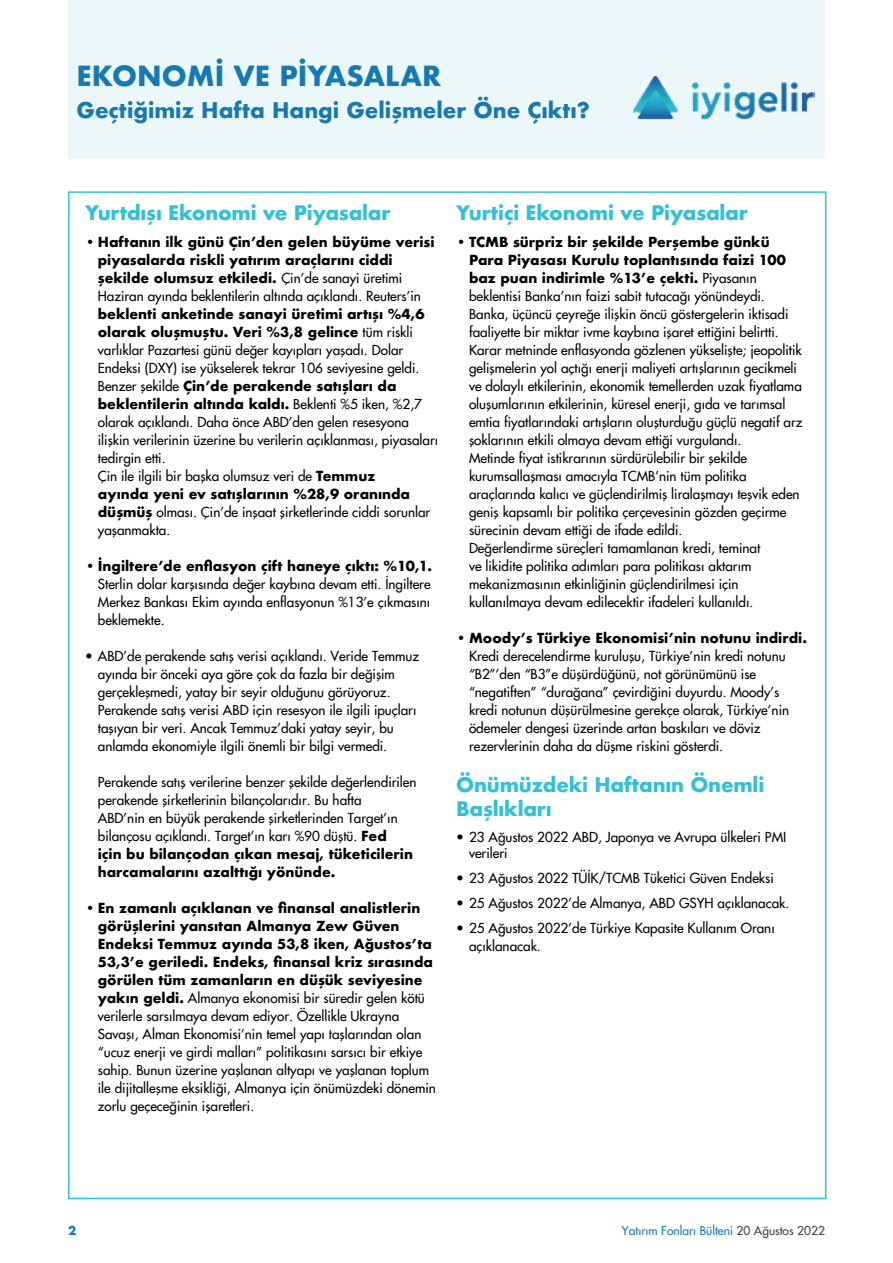
<style>
.page{position:relative;width:893px;height:1263px;background:#fff}
.page>*{position:absolute;margin:0;border:0;box-sizing:border-box;transform-origin:0 0}
.t1{font:700 27px "Futura";color:#1779b2}
.t2{font:700 21px "Futura";color:#1779b2}
.t3{font:700 19.5px/23.4px "Futura";letter-spacing:-.01em;color:#30c1d6}
.t4{font:13.5px/18px "Futura";color:#000}
.t5{font:700 13.5px/18px "Futura";color:#000}
.t6{font:12px "Futura";color:#1779b2}
.t7{font:700 12px "Futura";color:#1779b2}
.s1{font-weight:400}
.s2{font-weight:700}
.s3{color:#414042}
</style>
<div class="page">
<div style="left:68px;top:0;width:757px;height:158px;background:#ebf7f8"></div>
<img style="left:633px;top:75px;width:181px;height:45px">
<div style="left:68px;top:191px;width:758px;height:1008px;background:#fff;border:2px solid #30c1d6"></div>
<h1 class="t1" style="left:77px;top:57px;width:366px">EKONOMİ VE PİYASALAR</h1>
<h2 class="t2" style="left:77px;top:95px;width:515px">Geçtiğimiz Hafta Hangi Gelişmeler Öne Çıktı?</h2>
<h3 class="t3" style="left:85px;top:201px;width:307px">Yurtdışı Ekonomi ve Piyasalar</h3>
<p class="t5" style="left:98px;top:233px;width:338px;text-indent:-13px">• Haftanın ilk günü Çin’den gelen büyüme verisi piyasalarda riskli yatırım araçlarını ciddi şekilde olumsuz etkiledi. <span class="s1">Çin’de sanayi üretimi Haziran ayında beklentilerin altında açıklandı. Reuters’in</span></p>
<p class="t4" style="left:98px;top:305px;width:342px"><span class="s2">beklenti anketinde sanayi üretimi artışı %4,6 olarak oluşmuştu. Veri %3,8 gelince</span> tüm riskli varlıklar Pazartesi günü değer kayıpları yaşadı. Dolar Endeksi (DXY) ise yükselerek tekrar 106 seviyesine geldi.<br>Benzer şekilde <span class="s2">Çin’de perakende satışları da beklentilerin altında kaldı.</span> Beklenti %5 iken, %2,7 olarak açıklandı. Daha önce ABD’den gelen resesyona ilişkin verilerinin üzerine bu verilerin açıklanması, piyasaları tedirgin etti.<br>Çin ile ilgili bir başka olumsuz veri de <span class="s2">Temmuz<br>ayında yeni ev satışlarının %28,9 oranında düşmüş</span> olması. Çin’de inşaat şirketlerinde ciddi sorunlar yaşanmakta.</p>
<p class="t5" style="left:85px;top:557px;width:348px">• İngiltere’de enflasyon çift haneye çıktı: %10,1.</p>
<p class="t4" style="left:98px;top:575px;width:334px;text-align:justify">Sterlin dolar karşısında değer kaybına devam etti. İngiltere Merkez Bankası Ekim ayında enflasyonun %13’e çıkmasını beklemekte.</p>
<p class="t4" style="left:98px;top:647px;width:323px;text-indent:-13px">• ABD’de perakende satış verisi açıklandı. Veride Temmuz ayında bir önceki aya göre çok da fazla bir değişim gerçekleşmedi, yatay bir seyir olduğunu görüyoruz.<br>Perakende satış verisi ABD için resesyon ile ilgili ipuçları taşıyan bir veri. Ancak Temmuz’daki yatay seyir, bu anlamda ekonomiyle ilgili önemli bir bilgi vermedi.</p>
<p class="t4" style="left:98px;top:773px;width:320px">Perakende satış verilerine benzer şekilde değerlendirilen perakende şirketlerinin bilançolarıdır. Bu hafta<br>ABD’nin en büyük perakende şirketlerinden Target’ın bilançosu açıklandı. Target’ın karı %90 düştü. <span class="s2">Fed<br>için bu bilançodan çıkan mesaj, tüketicilerin harcamalarını azalttığı yönünde.</span></p>
<p class="t4" style="left:98px;top:899px;width:340px;text-indent:-13px"><span class="s2">• En zamanlı açıklanan ve finansal analistlerin görüşlerini yansıtan Almanya Zew Güven Endeksi Temmuz ayında 53,8 iken, Ağustos’ta 53,3’e geriledi. Endeks, finansal kriz sırasında görülen tüm zamanların en düşük seviyesine yakın geldi.</span> Almanya ekonomisi bir süredir gelen kötü verilerle sarsılmaya devam ediyor. Özellikle Ukrayna Savaşı, Alman Ekonomisi’nin temel yapı taşlarından olan “ucuz enerji ve girdi malları” politikasını sarsıcı bir etkiye sahip. Bunun üzerine yaşlanan altyapı ve yaşlanan toplum ile dijitalleşme eksikliği, Almanya için önümüzdeki dönemin zorlu geçeceğinin işaretleri.</p>
<h3 class="t3" style="left:456px;top:201px;width:293px">Yurtiçi Ekonomi ve Piyasalar</h3>
<p class="t4" style="left:469px;top:233px;width:335px;text-indent:-13px"><span class="s2">• TCMB sürpriz bir şekilde Perşembe günkü Para Piyasası Kurulu toplantısında faizi 100 baz puan indirimle %13’e çekti.</span> Piyasanın beklentisi Banka’nın faizi sabit tutacağı yönündeydi.<br>Banka, üçüncü çeyreğe ilişkin öncü göstergelerin iktisadi faaliyette bir miktar ivme kaybına işaret ettiğini belirtti.<br>Karar metninde enflasyonda gözlenen yükselişte; jeopolitik gelişmelerin yol açtığı enerji maliyeti artışlarının gecikmeli ve dolaylı etkilerinin, ekonomik temellerden uzak fiyatlama oluşumlarının etkilerinin, küresel enerji, gıda ve tarımsal emtia fiyatlarındaki artışların oluşturduğu güçlü negatif arz şoklarının etkili olmaya devam ettiği vurgulandı.<br>Metinde fiyat istikrarının sürdürülebilir bir şekilde kurumsallaşması amacıyla TCMB’nin tüm politika araçlarında kalıcı ve güçlendirilmiş liralaşmayı teşvik eden geniş kapsamlı bir politika çerçevesinin gözden geçirme sürecinin devam ettiği de ifade edildi.<br>Değerlendirme süreçleri tamamlanan kredi, teminat<br>ve likidite politika adımları para politikası aktarım mekanizmasının etkinliğinin güçlendirilmesi için kullanılmaya devam edilecektir ifadeleri kullanıldı.</p>
<p class="t5" style="left:456px;top:629px;width:352px">• Moody’s Türkiye Ekonomisi’nin notunu indirdi.</p>
<p class="t4" style="left:469px;top:647px;width:322px">Kredi derecelendirme kuruluşu, Türkiye’nin kredi notunu “B2”’den “B3”e düşürdüğünü, not görünümünü ise “negatiften” “durağana” çevirdiğini duyurdu. Moody’s kredi notunun düşürülmesine gerekçe olarak, Türkiye’nin ödemeler dengesi üzerinde artan baskıları ve döviz rezervlerinin daha da düşme riskini gösterdi.</p>
<h3 class="t3" style="left:456px;top:773px;width:310px">Önümüzdeki Haftanın Önemli<br>Başlıkları</h3>
<p class="t4" style="left:469px;top:829px;width:319px;line-height:16.2px;text-indent:-13px">• 23 Ağustos 2022 ABD, Japonya ve Avrupa ülkeleri PMI verileri</p>
<p class="t4" style="left:456px;top:869px;width:319px">• 23 Ağustos 2022 TÜİK/TCMB Tüketici Güven Endeksi</p>
<p class="t4" style="left:456px;top:894px;width:335px">• 25 Ağustos 2022’de Almanya, ABD GSYH açıklanacak.</p>
<p class="t4" style="left:469px;top:918px;width:307px;text-indent:-13px">• 25 Ağustos 2022’de Türkiye Kapasite Kullanım Oranı açıklanacak.</p>
<p class="t7" style="left:68px;top:1222px;width:10px">2</p>
<p class="t6" style="left:622px;top:1223px;width:205px">Yatırım Fonları Bülteni <span class="s3">20 Ağustos 2022</span></p>
</div>
